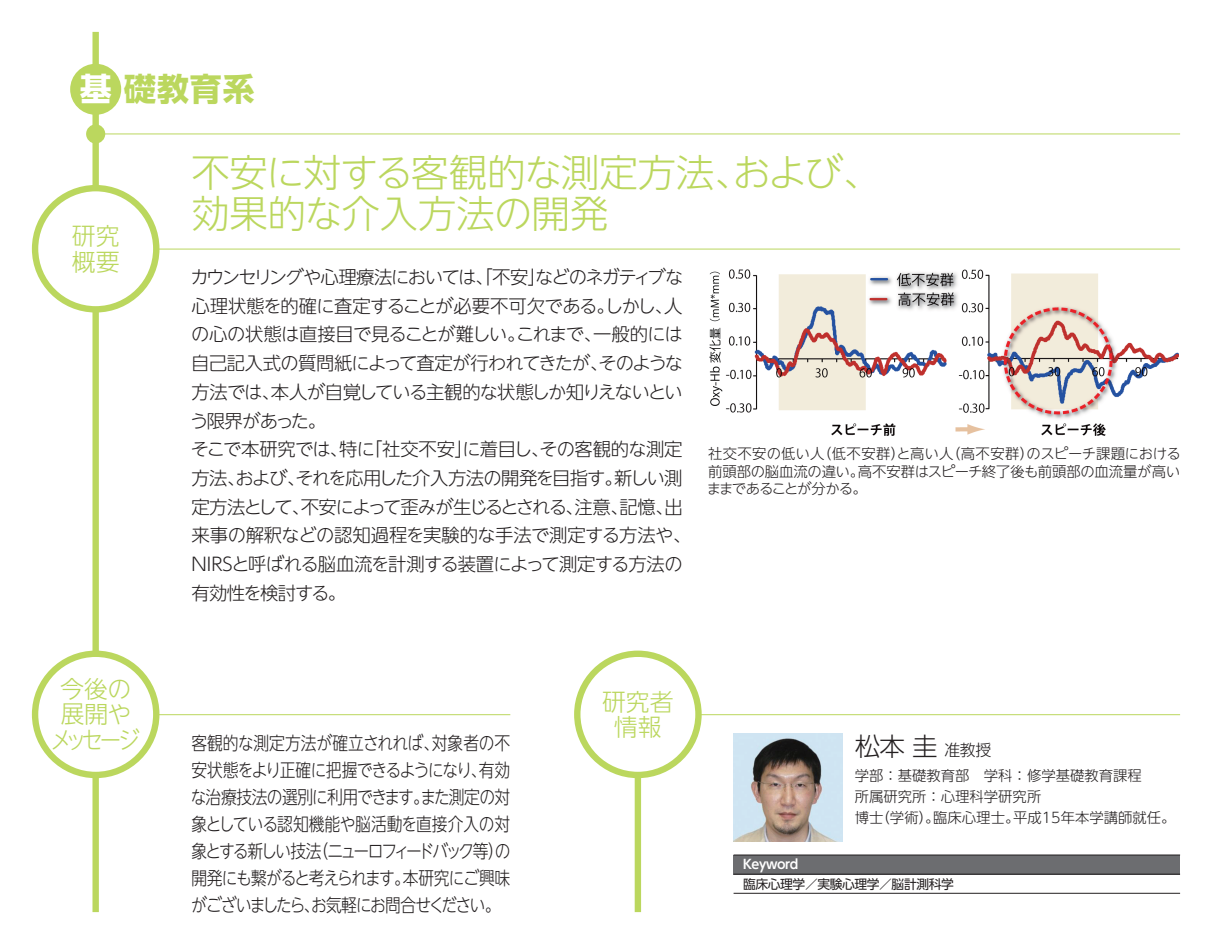
<style>
.page{position:relative;width:1212px;height:944px;background:#fff}
.page>*{position:absolute;margin:0;border:0;box-sizing:border-box;transform-origin:0 0}
.t1{font:300 38.25px/41.4px "UD Shin Go NT Pr 6 N";letter-spacing:-.015em;color:#bbd75e}
.t2{font:700 31.95px "UD Shin Go NT Pr 6 N";letter-spacing:.03em;color:#bbd75e}
.t3{font:300 25.43px "UD Shin Go NT Pr 6 N";color:#231f20}
.t4{font:300 23.85px/25.4px "UD Shin Go NT Pr 6 N";letter-spacing:-.09em;color:#bbd75e;text-align:center}
.t5{font:300 23.85px/25.4px "UD Shin Go NT Pr 6 N";color:#bbd75e}
.t6{font:300 18.22px/28.8px "UD Shin Go NT Pr 6 N";letter-spacing:-.05em;color:#231f20}
.t7{font:300 18.22px/27px "UD Shin Go NT Pr 6 N";letter-spacing:-.05em;color:#231f20;scale:.86 1}
.t8{font:300 18.22px "UD Shin Go NT Pr 6 N";letter-spacing:-.09em;color:#231f20}
.t9{font:300 18.22px/27px "UD Shin Go NT Pr 6 N";letter-spacing:-.07em;color:#231f20;scale:.86 1}
.t10{font:300 18.22px "UD Shin Go NT Pr 6 N";letter-spacing:-.1em;color:#231f20}
.t11{font:300 18.22px/27px "UD Shin Go NT Pr 6 N";letter-spacing:-.075em;color:#231f20;scale:.86 1}
.t12{font:300 18.22px "UD Shin Go NT Pr 6 N";letter-spacing:-.02em;color:#231f20;scale:.86 1}
.t13{font:300 18.22px "UD Shin Go NT Pr 6 N";letter-spacing:-.03em;color:#231f20}
.t14{font:300 18.22px "UD Shin Go NT Pr 6 N";letter-spacing:-.01em;color:#231f20}
.t15{font:300 18.22px "UD Shin Go NT Pr 6 N";letter-spacing:-.155em;color:#231f20;scale:.86 1}
.t16{font:300 15.97px "UD Shin Go NT Pr 6 N";color:#231f20}
.t17{font:300 14.4px "UD Shin Go NT Pr 6 N";color:#231f20}
.t18{font:300 14.4px/17.6px "UD Shin Go NT Pr 6 N";letter-spacing:-.02em;color:#231f20}
.t19{font:300 14.4px "UD Shin Go NT Pr 6 N";letter-spacing:-.03em;color:#231f20}
.t20{font:300 14.4px "UD Shin Go NT Pr 6 N";letter-spacing:.025em;color:#231f20}
.t21{font:300 14.4px "UD Shin Go NT Pr 6 N";letter-spacing:.02em;color:#231f20}
.t22{font:12.83px "UD Shin Go NT Pr 6 N";letter-spacing:-.03em;color:#231f20}
.t23{font:700 12.83px "UD Shin Go NT Pr 6 N De";letter-spacing:-.03em;color:#fff}
.s1{color:#fff}
</style>
<div class="page">
<hr style="left:96px;top:134px;width:1084px;height:1px;background:#bbd75e">
<div style="left:92px;top:32px;width:7px;height:880px;background:#bbd75e"></div>
<div style="left:70px;top:64px;width:51px;height:51px;background:#bbd75e;border-radius:50%"></div>
<div style="left:86px;top:124px;width:19px;height:20px;background:#bbd75e;border-radius:50%"></div>
<hr style="left:96px;top:249px;width:1084px;height:1px;background:#bbd75e">
<hr style="left:96px;top:714px;width:414px;height:1px;background:#bbd75e">
<hr style="left:638px;top:714px;width:542px;height:1px;background:#bbd75e">
<div style="left:635px;top:676px;width:6px;height:236px;background:#bbd75e"></div>
<div style="left:35px;top:188px;width:121px;height:121px;background:#fff;border-radius:50%"></div>
<div style="left:32px;top:185px;width:127px;height:128px;border:6px solid #bbd75e;border-radius:50%"></div>
<div style="left:35px;top:654px;width:121px;height:121px;background:#fff;border-radius:50%"></div>
<div style="left:32px;top:651px;width:127px;height:127px;border:6px solid #bbd75e;border-radius:50%"></div>
<div style="left:577px;top:654px;width:121px;height:121px;background:#fff;border-radius:50%"></div>
<div style="left:574px;top:651px;width:128px;height:127px;border:6px solid #bbd75e;border-radius:50%"></div>
<img style="left:733px;top:733px;width:109px;height:109px">
<div style="left:733px;top:855px;width:447px;height:19px;background:#6c6d70"></div>
<hr style="left:733px;top:855px;width:447px;height:1px;background:#231f20">
<hr style="left:733px;top:874px;width:447px;height:1px;background:#231f20">
<hr style="left:733px;top:893px;width:447px;height:1px;background:#231f20">
<img style="left:710px;top:269px;width:468px;height:167px">
<h2 class="t2" style="left:80px;top:63px;width:176px"><span class="s1">基</span>礎教育系</h2>
<h3 class="t5" style="left:72px;top:222px;width:49px">研究概要</h3>
<h1 class="t1" style="left:191px;top:150px;width:563px">不安に対する客観的な測定方法、効果的な介入方法の開発</h1>
<p class="t8" style="left:190px;top:262px;width:494px">カウンセリングや心理療法においては、「不安などのネガティブな</p>
<p class="t6" style="left:191px;top:262px;width:493px;text-indent:337px">」<br>心理状態を的確に査定することが必要不可欠であるしかし人、</p>
<p class="t6" style="left:593px;top:291px;width:91px">。<br>一般的には</p>
<p class="t13" style="left:191px;top:320px;width:336px">の心の状態は直接目で見ることが難しい。</p>
<p class="t6" style="left:516px;top:319px;width:87px">これまで、</p>
<p class="t6" style="left:271px;top:348px;width:413px;text-indent:-80px">自己記入式の質問紙によって査定が行われてきたが、<br>本人が自覚している主観的な状態しか知りえないとい</p>
<p class="t6" style="left:599px;top:348px;width:86px">そのような</p>
<p class="t6" style="left:190px;top:377px;width:138px">方法では、<br>う限界があった。</p>
<h1 class="t1" style="left:733px;top:150px;width:150px">および、</h1>
<h3 class="t4" style="left:50px;top:675px;width:91px">今後の展開やメッセージ</h3>
<p class="t14" style="left:364px;top:435px;width:320px">「社交不安に着目しその客観的な測定</p>
<p class="t6" style="left:455px;top:434px;width:20px">」</p>
<p class="t6" style="left:191px;top:434px;width:159px">そこで本研究では、</p>
<p class="t6" style="left:339px;top:434px;width:37px">特に</p>
<p class="t6" style="left:531px;top:434px;width:20px">、</p>
<p class="t6" style="left:191px;top:463px;width:433px">方法およびそれを応用した介入方法の開発を目指す。</p>
<p class="t6" style="left:614px;top:463px;width:70px">新しい測</p>
<p class="t6" style="left:227px;top:463px;width:20px">、</p>
<p class="t6" style="left:287px;top:463px;width:20px">、</p>
<p class="t10" style="left:191px;top:492px;width:439px">定方法として不安によって歪みが生じるとされる注意、</p>
<p class="t6" style="left:619px;top:492px;width:65px">記憶出、</p>
<p class="t6" style="left:191px;top:492px;width:501px;text-indent:100px">、<br>来事の解釈などの認知過程を実験的な手法で測定する方法や、<br>NIRSと呼ばれる脳血流を計測する装置によって測定する方法の有効性を検討する。</p>
<p class="t6" style="left:565px;top:492px;width:20px">、</p>
<p class="t19" style="left:1026px;top:442px;width:156px">のスピーチ課題における</p>
<p class="t20" style="left:817px;top:442px;width:138px">（低不安群と高い人</p>
<p class="t17" style="left:891px;top:442px;width:16px">）</p>
<p class="t17" style="left:946px;top:442px;width:90px">（高不安群）</p>
<p class="t21" style="left:708px;top:442px;width:118px">社交不安の低い人</p>
<p class="t18" style="left:858px;top:462px;width:324px">高不安群はスピーチ終了後も前頭部の血流量が高い</p>
<p class="t18" style="left:707px;top:462px;width:161px">前頭部の脳血流の違い。ままであることが分かる。</p>
<p class="t7" style="left:191px;top:729px;width:372px">客観的な測定方法が確立されれば、<br>安状態をより正確に把握できるようになり有効</p>
<p class="t7" style="left:432px;top:729px;width:93px">対象者の不</p>
<p class="t7" style="left:191px;top:756px;width:373px;text-indent:280px">、<br>な治療技法の選別に利用できますまた測定の対</p>
<p class="t7" style="left:413px;top:783px;width:20px">。</p>
<p class="t12" style="left:191px;top:809px;width:372px">象としている認知機能や脳活動を直接介入の対</p>
<p class="t15" style="left:312px;top:836px;width:232px">（ニューロフィードバック等の）</p>
<p class="t9" style="left:191px;top:837px;width:372px">象とする新しい技法<br>開発にも繋がると考えられます本研究にご興味</p>
<p class="t11" style="left:191px;top:864px;width:361px;text-indent:203px">。<br>がございましたらお気軽にお問合せください。</p>
<p class="t7" style="left:304px;top:891px;width:20px">、</p>
<h3 class="t5" style="left:602px;top:688px;width:73px;text-align:center">研究者情報</h3>
<h3 class="t3" style="left:855px;top:726px;width:84px">松本圭</h3>
<p class="t17" style="left:855px;top:764px;width:289px">学部：基礎教育部　学科：修学基礎教育課程</p>
<p class="t17" style="left:855px;top:785px;width:188px">所属研究所：心理科学研究所</p>
<p class="t17" style="left:1013px;top:805px;width:164px">平成15年本学講師就任。</p>
<p class="t16" style="left:944px;top:737px;width:48px">准教授</p>
<p class="t17" style="left:875px;top:805px;width:65px">（学術）。</p>
<p class="t17" style="left:933px;top:805px;width:88px">臨床心理士。</p>
<p class="t17" style="left:855px;top:805px;width:30px">博士</p>
<p class="t23" style="left:743px;top:854px;width:57px">Keyword</p>
<p class="t22" style="left:743px;top:873px;width:212px">臨床心理学／実験心理学／脳計測科学</p>
</div>
